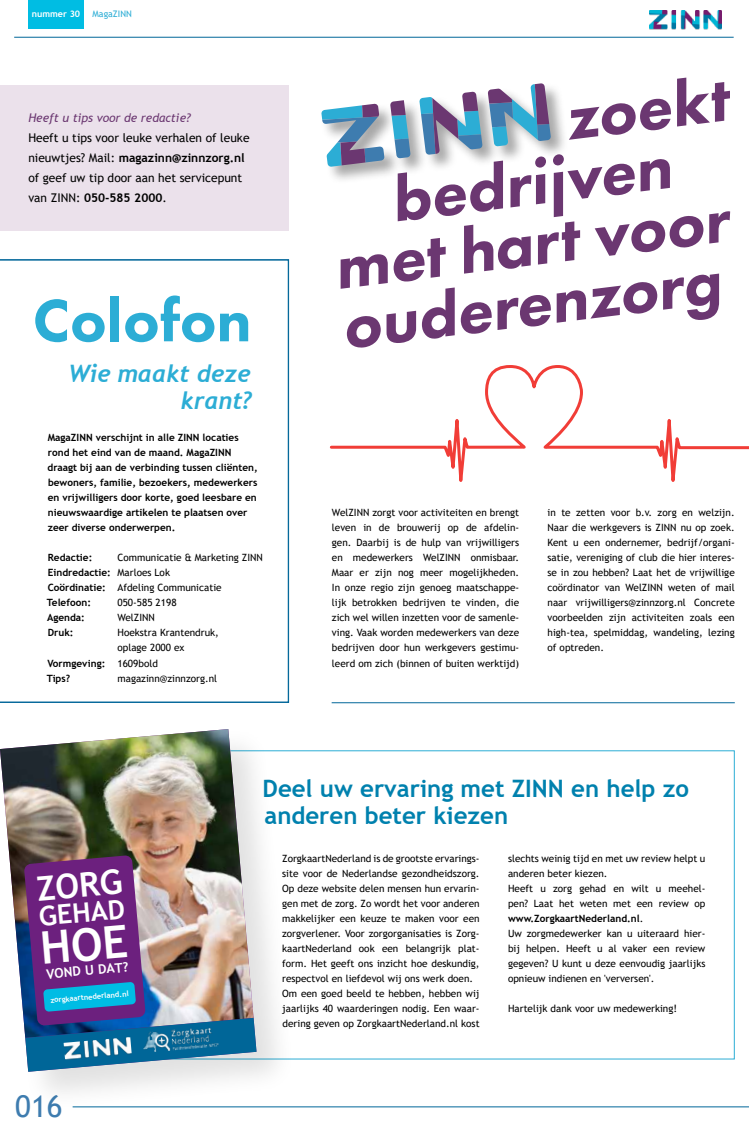
<style>
.page{position:relative;width:749px;height:1129px;background:#fff}
.page>*{position:absolute;margin:0;border:0;box-sizing:border-box;transform-origin:0 0}
.t1{font:800 65px "Futura PT";color:#6b3771}
.t2{font:800 61.8px "Futura PT";color:#2cadd5}
.t3{font:700 33.8px "Trebuchet MS";color:#fff}
.t4{font:30px "Trebuchet MS";color:#3e7caf}
.t5{font:700 26.9px "Trebuchet MS";color:#fff}
.t6{font:700 24px/27px "Trebuchet MS";color:#0081ae}
.t7{font:italic 700 24px/27px "Trebuchet";color:#2cadd5;text-align:right}
.t8{font:700 13.2px "Trebuchet MS";color:#fff}
.t9{font:12px/20px "Trebuchet MS";color:#000}
.t10{font:italic 12px "Trebuchet MS";color:#6b3771}
.t11{font:10px/15px "Trebuchet MS";color:#000}
.t12{font:700 10px/15px "Trebuchet MS";color:#000}
.t13{font:700 9px "Trebuchet MS";color:#fff}
.t14{font:9px "Trebuchet MS";color:#2cadd5}
.t15{font:700 7.5px "Trebuchet MS";color:#fff}
.s1{font-weight:700}
.s2{font-weight:400}
</style>
<div class="page">
<img style="left:649px;top:10px;width:72px;height:20px">
<div style="left:28px;top:0;width:56px;height:28px;background:#00bde3"></div>
<hr style="left:14px;top:37px;width:719px;height:1px;background:#069">
<hr style="left:73px;top:1106px;width:675px;height:1px;background:#069">
<svg style="left:0;top:260px;width:288px;height:442px"></svg>
<div style="left:0;top:85px;width:288px;height:146px;background:#ebe1eb"></div>
<div style="left:320px;top:82px;width:248px;height:102px;background:#000;opacity:.35"></div>
<svg style="left:390px;top:100px;width:20px;height:58px"></svg>
<svg style="left:321px;top:104px;width:63px;height:63px"></svg>
<svg style="left:419px;top:83px;width:131px;height:72px"></svg>
<svg style="left:329px;top:365px;width:419px;height:117px"></svg>
<div style="left:0;top:726px;width:296px;height:385px;background:#000;opacity:.12"></div>
<img style="left:0;top:729px;width:253px;height:308px">
<hr style="left:331px;top:702px;width:403px;height:1px;background:#069">
<img style="left:22px;top:855px;width:234px;height:216px">
<p class="t13" style="left:32px;top:9px;width:50px">nummer 30</p>
<p class="t14" style="left:93px;top:9px;width:41px">MagaZINN</p>
<p class="t10" style="left:28px;top:111px;width:164px">Heeft u tips voor de redactie?</p>
<p class="t9" style="left:28px;top:128px;width:223px">Heeft u tips voor leuke verhalen of leuke nieuwtjes? Mail: <span class="s1">magazinn@zinnzorg.nl </span>of geef uw tip door aan het servicepunt van ZINN: <span class="s1">050-585 2000</span>.</p>
<h2 class="t2" style="left:33px;top:282px;width:220px">Colofon</h2>
<h3 class="t7" style="left:68px;top:360px;width:185px">Wie maakt deze krant?</h3>
<p class="t12" style="left:48px;top:430px;width:211px">MagaZINN verschijnt in alle ZINN locaties rond het eind van de maand. MagaZINN draagt bij aan de verbinding tussen cliënten, bewoners, familie, bezoekers, medewerkers en vrijwilligers door korte, goed leesbare en nieuwswaardige artikelen te plaatsen over zeer diverse onderwerpen.</p>
<p class="t12" style="left:48px;top:550px;width:46px">Redactie:</p>
<p class="t11" style="left:47px;top:550px;width:217px;text-indent:70px">Communicatie &amp; Marketing ZINN<br><span class="s1">Eindredactie:</span> Marloes Lok<br><span class="s1">Coördinatie:</span> Afdeling Communicatie<br><span class="s1">Telefoon:</span></p>
<p class="t11" style="left:117px;top:595px;width:61px">050-585 2198</p>
<p class="t12" style="left:47px;top:610px;width:39px">Agenda:</p>
<p class="t11" style="left:117px;top:610px;width:39px">WelZINN</p>
<p class="t12" style="left:48px;top:625px;width:27px">Druk:</p>
<p class="t11" style="left:117px;top:625px;width:103px">Hoekstra Krantendruk,</p>
<p class="t11" style="left:117px;top:640px;width:69px">oplage 2000 ex</p>
<p class="t12" style="left:47px;top:655px;width:112px">Vormgeving: <span class="s2">1609bold</span></p>
<p class="t12" style="left:47px;top:670px;width:25px">Tips?</p>
<p class="t11" style="left:117px;top:670px;width:101px">magazinn@zinnzorg.nl</p>
<h1 class="t1" style="left:560px;top:78px;width:165px;rotate:-7deg">zoekt</h1>
<h1 class="t1" style="left:386px;top:160px;width:283px;rotate:-7deg">bedrijven</h1>
<h1 class="t1" style="left:329px;top:227px;width:398px;rotate:-7deg">met hart voor</h1>
<h1 class="t1" style="left:337px;top:287px;width:382px;rotate:-7deg">ouderenzorg</h1>
<p class="t11" style="left:332px;top:505px;width:189px;text-align:justify">WelZINN zorgt voor activiteiten en brengt leven in de brouwerij op de afdelin&shy;gen. Daarbij is de hulp van vrijwilligers en medewerkers WelZINN onmisbaar.<br>Maar er zijn nog meer mogelijkheden.<br>In onze regio zijn genoeg maatschappe&shy;lijk betrokken bedrijven te vinden, die zich wel willen inzetten voor de samenle&shy;ving. Vaak worden medewerkers van deze bedrijven door hun werkgevers gestimu&shy;leerd om zich (binnen of buiten werktijd)</p>
<p class="t11" style="left:547px;top:505px;width:189px;text-align:justify">in te zetten voor b.v. zorg en welzijn.<br>Naar die werkgevers is ZINN nu op zoek.<br>Kent u een ondernemer, bedrijf/organi&shy;satie, vereniging of club die hier interes&shy;se in zou hebben? Laat het de vrijwillige coördinator van WelZINN weten of mail naar vrijwilligers@zinnzorg.nl Concrete voorbeelden zijn activiteiten zoals een high-tea, spelmiddag, wandeling, lezing of optreden.</p>
<h3 class="t3" style="left:35px;top:867px;width:87px;rotate:-5deg">ZORG</h3>
<h3 class="t5" style="left:38px;top:899px;width:88px;rotate:-5deg">GEHAD</h3>
<h3 class="t8" style="left:46px;top:965px;width:84px;rotate:-5deg">VOND U DAT?</h3>
<p class="t15" style="left:50px;top:995px;width:80px;rotate:-5deg">zorgkaartnederland.nl</p>
<h3 class="t4" style="left:15px;top:1087px;width:49px">016</h3>
<h3 class="t6" style="left:262px;top:775px;width:428px">Deel uw ervaring met ZINN en help zo anderen beter kiezen</h3>
<p class="t11" style="left:282px;top:850px;width:199px">ZorgkaartNederland is de grootste ervarings&shy;site voor de Nederlandse gezondheidszorg.<br>Op deze website delen mensen hun ervarin&shy;gen met de zorg. Zo wordt het voor anderen makkelijker een keuze te maken voor een zorgverlener. Voor zorgorganisaties is Zorg&shy;kaartNederland ook een belangrijk plat&shy;form. Het geeft ons inzicht hoe deskundig, respectvol en liefdevol wij ons werk doen.<br>Om een goed beeld te hebben, hebben wij jaarlijks 40 waarderingen nodig. Een waar&shy;dering geven op ZorgkaartNederland.nl kost</p>
<p class="t11" style="left:508px;top:850px;width:199px">slechts weinig tijd en met uw review helpt u anderen beter kiezen.<br>Heeft u zorg gehad en wilt u meehel&shy;pen? Laat het weten met een review op <span class="s1">www.ZorgkaartNederland.nl</span>.<br>Uw zorgmedewerker kan u uiteraard hier&shy;bij helpen. Heeft u al vaker een review gegeven? U kunt u deze eenvoudig jaarlijks opnieuw indienen en 'verversen'.</p>
<p class="t11" style="left:508px;top:1000px;width:170px">Hartelijk dank voor uw medewerking!</p>
</div>
